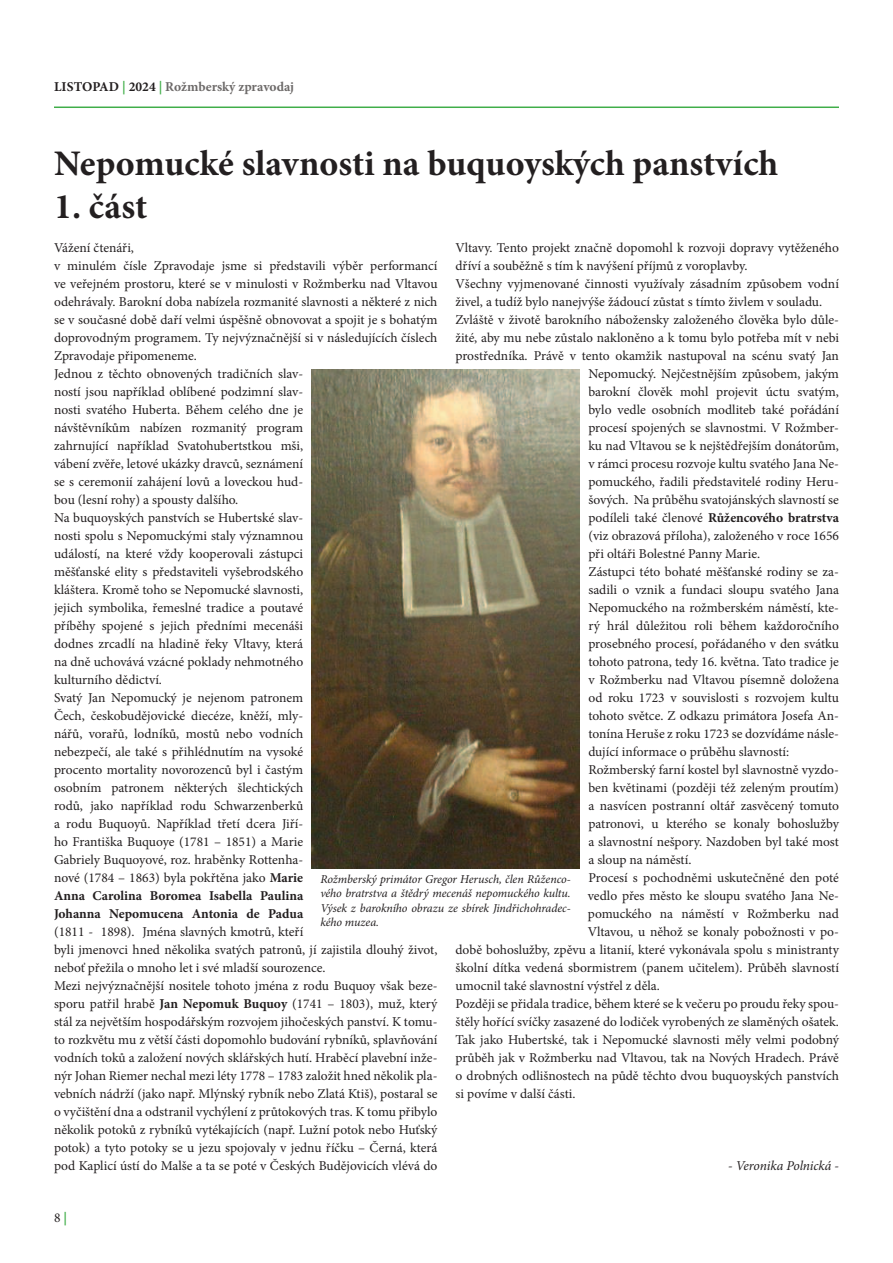
<style>
.page{position:relative;width:893px;height:1263px;background:#fff}
.page>*{position:absolute;margin:0;border:0;box-sizing:border-box;transform-origin:0 0}
.t1{font:700 36px "Minion Pro";color:#231f20}
.t2{font:13.5px/18px "Minion Pro";color:#231f20}
.t3{font:700 13.5px "Minion Pro";letter-spacing:-.005em;color:#231f20}
.t4{font:700 13.5px "Minion Pro";color:#6d6a69}
.t5{font:italic 13.5px "Minion Pro";letter-spacing:-.01em;color:#231f20}
.t6{font:italic 12px/14.4px "Minion Pro";letter-spacing:-.01em;color:#231f20;text-align:justify}
.s1{color:#231f20}
.s2{color:#40ae49}
.s3{font-weight:400}
.s4{font-weight:700}
.s5{font-weight:700;color:#40ae49}
</style>
<div class="page">
<hr style="left:54px;top:107px;width:785px;height:1px;background:#40ae49">
<img style="left:312px;top:370px;width:268px;height:498px">
<p class="t4" style="left:54px;top:79px;width:242px"><span class="s1">LISTOPAD</span> <span class="s2">|</span> <span class="s1">2024</span> <span class="s2">|</span> Rožmberský zpravodaj</p>
<h1 class="t1" style="left:54px;top:145px;width:726px">Nepomucké slavnosti na buquoyských panstvích</h1>
<h1 class="t1" style="left:54px;top:188px;width:95px">1. část</h1>
<p class="t2" style="left:455px;top:239px;width:385px">Vltavy. Tento projekt značně dopomohl k rozvoji dopravy vytěženého</p>
<p class="t2" style="left:455px;top:257px;width:293px">dříví a souběžně s tím k navýšení příjmů z voroplavby.</p>
<p class="t2" style="left:455px;top:275px;width:385px">Všechny vyjmenované činnosti využívaly zásadním způsobem vodní</p>
<p class="t2" style="left:455px;top:293px;width:368px">živel, a tudíž bylo nanejvýše žádoucí zůstat s tímto živlem v souladu.</p>
<p class="t2" style="left:455px;top:311px;width:385px">Zvláště v životě barokního nábožensky založeného člověka bylo důle-</p>
<p class="t2" style="left:455px;top:329px;width:385px">žité, aby mu nebe zůstalo nakloněno a k tomu bylo potřeba mít v nebi</p>
<p class="t2" style="left:455px;top:347px;width:385px">prostředníka. Právě v tento okamžik nastupoval na scénu svatý Jan</p>
<p class="t2" style="left:588px;top:365px;width:252px">Nepomucký. Nejčestnějším způsobem, jakým</p>
<p class="t2" style="left:588px;top:383px;width:252px">barokní člověk mohl projevit úctu svatým,</p>
<p class="t2" style="left:588px;top:401px;width:252px">bylo vedle osobních modliteb také pořádání</p>
<p class="t2" style="left:588px;top:419px;width:252px">procesí spojených se slavnostmi. V Rožmber-</p>
<p class="t2" style="left:588px;top:437px;width:252px">ku nad Vltavou se k nejštědřejším donátorům,</p>
<p class="t2" style="left:588px;top:455px;width:252px">v rámci procesu rozvoje kultu svatého Jana Ne-</p>
<p class="t2" style="left:588px;top:473px;width:252px">pomuckého, řadili představitelé rodiny Heru-</p>
<p class="t2" style="left:588px;top:491px;width:252px">šových. Na průběhu svatojánských slavností se</p>
<p class="t3" style="left:588px;top:511px;width:252px"><span class="s3">podíleli také členové</span> Růžencového bratrstva</p>
<p class="t2" style="left:588px;top:527px;width:252px">(viz obrazová příloha), založeného v roce 1656</p>
<p class="t2" style="left:588px;top:545px;width:173px">při oltáři Bolestné Panny Marie.</p>
<p class="t2" style="left:588px;top:563px;width:252px">Zástupci této bohaté měšťanské rodiny se za-</p>
<p class="t2" style="left:588px;top:581px;width:252px">sadili o vznik a fundaci sloupu svatého Jana</p>
<p class="t2" style="left:588px;top:599px;width:252px">Nepomuckého na rožmberském náměstí, kte-</p>
<p class="t2" style="left:588px;top:617px;width:252px">rý hrál důležitou roli během každoročního</p>
<p class="t2" style="left:588px;top:635px;width:252px">prosebného procesí, pořádaného v den svátku</p>
<p class="t2" style="left:588px;top:653px;width:252px">tohoto patrona, tedy 16. května. Tato tradice je</p>
<p class="t2" style="left:588px;top:671px;width:252px">v Rožmberku nad Vltavou písemně doložena</p>
<p class="t2" style="left:588px;top:689px;width:252px">od roku 1723 v souvislosti s rozvojem kultu</p>
<p class="t2" style="left:588px;top:707px;width:252px">tohoto světce. Z odkazu primátora Josefa An-</p>
<p class="t2" style="left:588px;top:725px;width:252px">tonína Heruše z roku 1723 se dozvídáme násle-</p>
<p class="t2" style="left:588px;top:743px;width:202px">dující informace o průběhu slavností:</p>
<p class="t2" style="left:588px;top:761px;width:252px">Rožmberský farní kostel byl slavnostně vyzdo-</p>
<p class="t2" style="left:588px;top:779px;width:252px">ben květinami (později též zeleným proutím)</p>
<p class="t2" style="left:588px;top:797px;width:252px">a nasvícen postranní oltář zasvěcený tomuto</p>
<p class="t2" style="left:588px;top:815px;width:252px">patronovi, u kterého se konaly bohoslužby</p>
<p class="t2" style="left:588px;top:833px;width:252px">a slavnostní nešpory. Nazdoben byl také most</p>
<p class="t2" style="left:588px;top:851px;width:105px">a sloup na náměstí.</p>
<p class="t2" style="left:588px;top:869px;width:252px">Procesí s pochodněmi uskutečněné den poté</p>
<p class="t2" style="left:588px;top:887px;width:253px">vedlo přes město ke sloupu svatého Jana Ne-</p>
<p class="t2" style="left:588px;top:905px;width:253px">pomuckého na náměstí v Rožmberku nad</p>
<p class="t2" style="left:588px;top:923px;width:253px">Vltavou, u něhož se konaly pobožnosti v po-</p>
<p class="t2" style="left:455px;top:941px;width:385px">době bohoslužby, zpěvu a litanií, které vykonávala spolu s ministranty</p>
<p class="t2" style="left:455px;top:959px;width:385px">školní dítka vedená sbormistrem (panem učitelem). Průběh slavností</p>
<p class="t2" style="left:455px;top:977px;width:206px">umocnil také slavnostní výstřel z děla.</p>
<p class="t2" style="left:455px;top:995px;width:385px">Později se přidala tradice, během které se k večeru po proudu řeky spou-</p>
<p class="t2" style="left:455px;top:1013px;width:385px">štěly hořící svíčky zasazené do lodiček vyrobených ze slaměných ošatek.</p>
<p class="t2" style="left:455px;top:1031px;width:385px">Tak jako Hubertské, tak i Nepomucké slavnosti měly velmi podobný</p>
<p class="t2" style="left:455px;top:1049px;width:385px">průběh jak v Rožmberku nad Vltavou, tak na Nových Hradech. Právě</p>
<p class="t2" style="left:455px;top:1067px;width:385px">o drobných odlišnostech na půdě těchto dvou buquoyských panstvích</p>
<p class="t2" style="left:455px;top:1085px;width:122px">si povíme v další části.</p>
<p class="t2" style="left:54px;top:239px;width:385px">Vážení čtenáři,<br>v minulém čísle Zpravodaje jsme si představili výběr performancí ve veřejném prostoru, které se v minulosti v Rožmberku nad Vltavou odehrávaly. Barokní doba nabízela rozmanité slavnosti a některé z nich se v současné době daří velmi úspěšně obnovovat a spojit je s bohatým doprovodným programem. Ty nejvýznačnější si v následujících číslech Zpravodaje připomeneme.<br>Jednou z těchto obnovených tradičních slav-<br>ností jsou například oblíbené podzimní slav-<br>nosti svatého Huberta. Během celého dne je<br>návštěvníkům nabízen rozmanitý program<br>zahrnující například Svatohubertstkou mši,<br>vábení zvěře, letové ukázky dravců, seznámení<br>se s ceremonií zahájení lovů a loveckou hud-<br>bou (lesní rohy) a spousty dalšího.<br>Na buquoyských panstvích se Hubertské slav-<br>nosti spolu s Nepomuckými staly významnou<br>událostí, na které vždy kooperovali zástupci<br>měšťanské elity s představiteli vyšebrodského<br>kláštera. Kromě toho se Nepomucké slavnosti,<br>jejich symbolika, řemeslné tradice a poutavé<br>příběhy spojené s jejich předními mecenáši<br>dodnes zrcadlí na hladině řeky Vltavy, která<br>na dně uchovává vzácné poklady nehmotného<br>kulturního dědictví.<br>Svatý Jan Nepomucký je nejenom patronem<br>Čech, českobudějovické diecéze, kněží, mly-<br>nářů, vorařů, lodníků, mostů nebo vodních<br>nebezpečí, ale také s přihlédnutím na vysoké<br>procento mortality novorozenců byl i častým<br>osobním patronem některých šlechtických<br>rodů, jako například rodu Schwarzenberků<br>a rodu Buquoyů. Například třetí dcera Jiří-<br>ho Františka Buquoye (1781 – 1851) a Marie<br>Gabriely Buquoyové, roz. hraběnky Rottenha-<br>nové (1784 – 1863) byla pokřtěna jako <span class="s4">Marie<br>Anna Carolina Boromea Isabella Paulina<br>Johanna Nepomucena Antonia de Padua</span></p>
<p class="t2" style="left:54px;top:923px;width:385px">(1811 - 1898). Jména slavných kmotrů, kteří<br>byli jmenovci hned několika svatých patronů, jí zajistila dlouhý život, neboť přežila o mnoho let i své mladší sourozence.<br>Mezi nejvýznačnější nositele tohoto jména z rodu Buquoy však beze&shy;sporu patřil hrabě <span class="s4">Jan Nepomuk Buquoy</span> (1741 – 1803), muž, který stál za největším hospodářským rozvojem jihočeských panství. K tomu&shy;to rozkvětu mu z větší části dopomohlo budování rybníků, splavňování vodních toků a založení nových sklářských hutí. Hraběcí plavební inže&shy;nýr Johan Riemer nechal mezi léty 1778 – 1783 založit hned několik pla&shy;vebních nádrží (jako např. Mlýnský rybník nebo Zlatá Ktiš), postaral se o vyčištění dna a odstranil vychýlení z průtokových tras. K tomu přibylo několik potoků z rybníků vytékajících (např. Lužní potok nebo Huťský potok) a tyto potoky se u jezu spojovaly v jednu říčku – Černá, která pod Kaplicí ústí do Malše a ta se poté v Českých Budějovicích vlévá do</p>
<p class="t6" style="left:320px;top:872px;width:252px">Rožmberský primátor Gregor Herusch, člen Růženco&shy;vého bratrstva a štědrý mecenáš nepomuckého kultu.<br>Výsek z barokního obrazu ze sbírek Jindřichohradec&shy;kého muzea.</p>
<p class="t5" style="left:728px;top:1159px;width:112px">- Veronika Polnická -</p>
<p class="t2" style="left:54px;top:1209px;width:15px">8<span class="s5">|</span></p>
</div>
